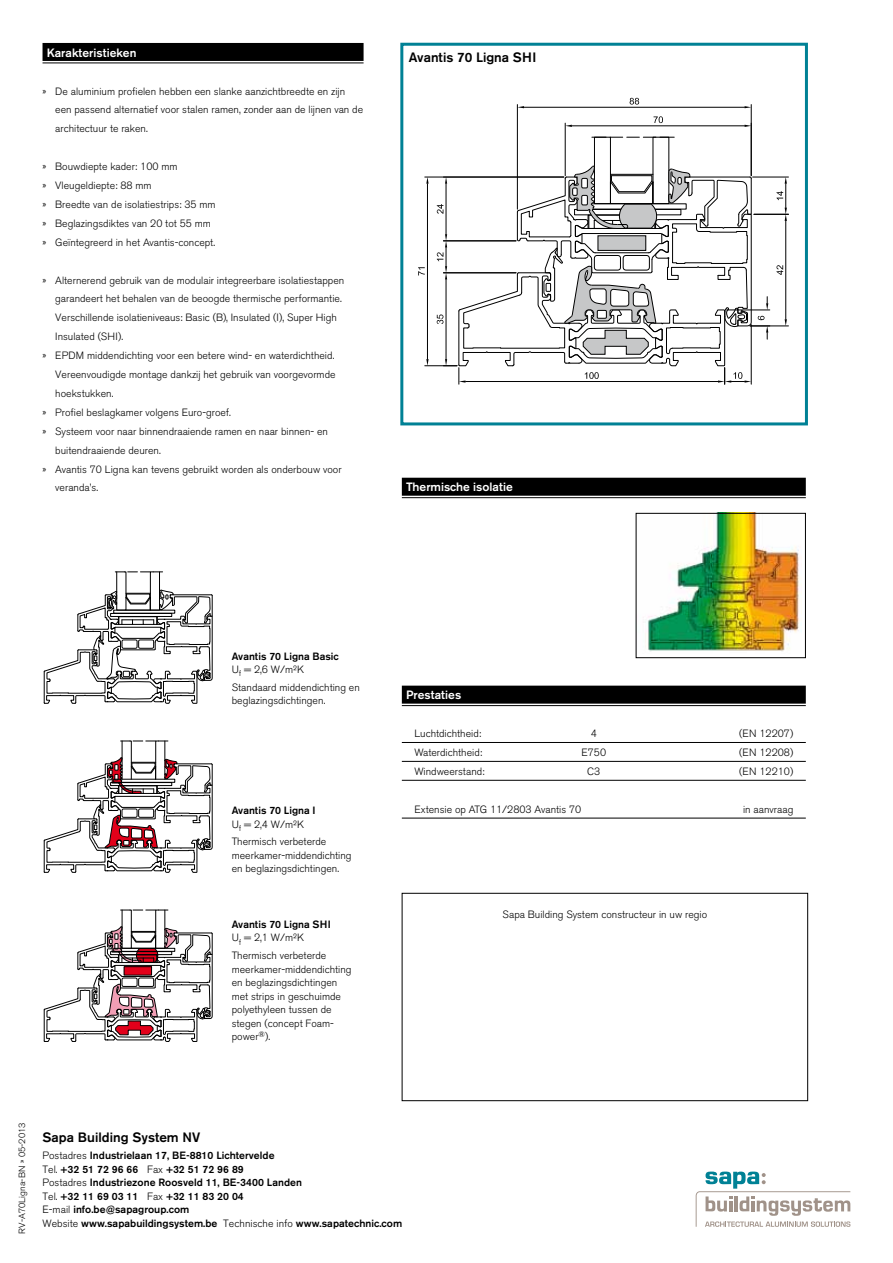
<style>
.page{position:relative;width:893px;height:1263px;background:#fff}
.page>*{position:absolute;margin:0;border:0;box-sizing:border-box;transform-origin:0 0}
.t1{font:500 13.5px "Standard Grot SL";letter-spacing:.005em;color:#000}
.t2{font:500 12px "Standard Grot SL";color:#fff}
.t3{font:300 10.5px/13.5px "Standard Grot SL";color:#000}
.t4{font:500 10.5px/13.5px "Standard Grot SL";letter-spacing:.005em;color:#000}
.t5{font:300 9px "Standard Grot SL";color:#000}
.s1{font-weight:300}
</style>
<div class="page">
<div style="left:594px;top:137px;width:17px;height:67px;border:1px solid #000"></div>
<svg style="left:592px;top:137px;width:82px;height:1px"></svg>
<hr style="left:565px;top:123px;width:1px;height:53px;background:#000">
<hr style="left:572px;top:126px;width:173px;height:1px;background:#000">
<svg style="left:565px;top:125px;width:7px;height:2px"></svg>
<svg style="left:745px;top:125px;width:6px;height:2px"></svg>
<svg style="left:653px;top:116px;width:10px;height:7px"></svg>
<hr style="left:751px;top:105px;width:1px;height:71px;background:#000">
<hr style="left:517px;top:105px;width:1px;height:104px;background:#000">
<hr style="left:524px;top:107px;width:221px;height:1px;background:#000">
<svg style="left:745px;top:106px;width:6px;height:2px"></svg>
<svg style="left:517px;top:106px;width:7px;height:2px"></svg>
<svg style="left:630px;top:98px;width:9px;height:7px"></svg>
<hr style="left:750px;top:326px;width:38px;height:1px;background:#000">
<hr style="left:785px;top:221px;width:1px;height:98px;background:#000">
<svg style="left:785px;top:319px;width:2px;height:7px"></svg>
<svg style="left:776px;top:265px;width:7px;height:10px"></svg>
<hr style="left:754px;top:214px;width:34px;height:1px;background:#000">
<hr style="left:753px;top:177px;width:35px;height:1px;background:#000">
<svg style="left:776px;top:177px;width:11px;height:44px"></svg>
<hr style="left:425px;top:177px;width:139px;height:1px;background:#000">
<hr style="left:425px;top:365px;width:32px;height:1px;background:#000">
<hr style="left:427px;top:184px;width:1px;height:175px;background:#000">
<svg style="left:426px;top:177px;width:3px;height:7px"></svg>
<svg style="left:426px;top:359px;width:3px;height:7px"></svg>
<svg style="left:418px;top:267px;width:7px;height:8px"></svg>
<svg style="left:437px;top:166px;width:333px;height:218px"></svg>
<div style="left:400px;top:43px;width:408px;height:382px;border:3px solid #008195"></div>
<svg style="left:696px;top:1171px;width:154px;height:56px"></svg>
<svg style="left:44px;top:571px;width:169px;height:133px"></svg>
<div style="left:114px;top:610px;width:61px;height:3px;border:1px solid #000"></div>
<div style="left:110px;top:613px;width:62px;height:4px;border:1px solid #000"></div>
<svg style="left:44px;top:741px;width:169px;height:132px"></svg>
<svg style="left:44px;top:910px;width:169px;height:132px"></svg>
<img style="left:645px;top:515px;width:155px;height:137px">
<div style="left:636px;top:513px;width:170px;height:145px;border:1px solid #000"></div>
<div style="left:43px;top:43px;width:321px;height:18px;background:#000"></div>
<hr style="left:43px;top:63px;width:321px;height:1px;background:#000">
<div style="left:402px;top:478px;width:404px;height:18px;background:#000"></div>
<hr style="left:402px;top:497px;width:404px;height:1px;background:#000">
<div style="left:402px;top:686px;width:404px;height:18px;background:#000"></div>
<hr style="left:402px;top:705px;width:404px;height:1px;background:#000">
<hr style="left:402px;top:742px;width:404px;height:1px;background:#000">
<hr style="left:402px;top:761px;width:404px;height:1px;background:#000">
<hr style="left:402px;top:780px;width:404px;height:1px;background:#000">
<hr style="left:402px;top:818px;width:404px;height:1px;background:#000">
<div style="left:402px;top:893px;width:406px;height:208px;border:1px solid #000"></div>
<p class="t2" style="left:47px;top:45px;width:91px">Karakteristieken</p>
<p class="t3" style="left:55px;top:82px;width:309px;line-height:18.9px;text-indent:-13px">» De aluminium profielen hebben een slanke aanzichtbreedte en zijn een passend alternatief voor stalen ramen, zonder aan de lijnen van de architectuur te raken.</p>
<p class="t3" style="left:43px;top:157px;width:175px;line-height:18.9px">» Bouwdiepte kader: 100 mm<br>» Vleugeldiepte: 88 mm<br>» Breedte van de isolatiestrips: 35 mm » Beglazingsdiktes van 20 tot 55 mm » Geïntegreerd in het Avantis-concept.</p>
<p class="t3" style="left:43px;top:273px;width:303px">» Alternerend gebruik van de modulair integreerbare isolatiestappen</p>
<p class="t3" style="left:55px;top:292px;width:288px">garandeert het behalen van de beoogde thermische performantie.</p>
<p class="t3" style="left:55px;top:311px;width:283px">Verschillende isolatieniveaus: Basic (B), Insulated (I), Super High</p>
<p class="t3" style="left:55px;top:330px;width:69px">Insulated (SHI).</p>
<p class="t3" style="left:43px;top:349px;width:294px">» EPDM middendichting voor een betere wind- en waterdichtheid.</p>
<p class="t3" style="left:55px;top:368px;width:282px">Vereenvoudigde montage dankzij het gebruik van voorgevormde</p>
<p class="t3" style="left:55px;top:387px;width:60px">hoekstukken.</p>
<p class="t3" style="left:43px;top:406px;width:190px">» Profiel beslagkamer volgens Euro-groef.</p>
<p class="t3" style="left:43px;top:425px;width:287px">» Systeem voor naar binnendraaiende ramen en naar binnen- en</p>
<p class="t3" style="left:55px;top:443px;width:107px">buitendraaiende deuren.</p>
<p class="t3" style="left:43px;top:462px;width:301px">» Avantis 70 Ligna kan tevens gebruikt worden als onderbouw voor</p>
<p class="t3" style="left:55px;top:481px;width:45px">veranda’s.</p>
<p class="t2" style="left:406px;top:480px;width:108px">Thermische isolatie</p>
<p class="t1" style="left:409px;top:49px;width:129px">Avantis 70 Ligna SHI</p>
<p class="t4" style="left:232px;top:649px;width:109px">Avantis 70 Ligna Basic<br><span class="s1">U</span><sub>f</sub> <span class="s1">= 2,6 W/m²K</span></p>
<p class="t3" style="left:232px;top:681px;width:130px">Standaard middendichting en beglazingsdichtingen.</p>
<p class="t4" style="left:232px;top:803px;width:85px">Avantis 70 Ligna I<br><span class="s1">U</span><sub>f</sub> <span class="s1">= 2,4 W/m²K</span></p>
<p class="t3" style="left:232px;top:835px;width:121px">Thermisch verbeterde meerkamer-middendichting en beglazingsdichtingen.</p>
<p class="t4" style="left:232px;top:917px;width:101px">Avantis 70 Ligna SHI<br><span class="s1">U</span><sub>f</sub> <span class="s1">= 2,1 W/m²K</span></p>
<p class="t3" style="left:232px;top:949px;width:121px">Thermisch verbeterde meerkamer-middendichting en beglazingsdichtingen met strips in geschuimde polyethyleen tussen de stegen (concept Foam&shy;power<sup>®</sup>).</p>
<p class="t2" style="left:406px;top:688px;width:57px">Prestaties</p>
<p class="t3" style="left:415px;top:727px;width:68px">Luchtdichtheid:</p>
<p class="t3" style="left:591px;top:727px;width:8px">4</p>
<p class="t3" style="left:739px;top:727px;width:56px">(EN 12207)</p>
<p class="t3" style="left:415px;top:746px;width:69px">Waterdichtheid:</p>
<p class="t3" style="left:581px;top:746px;width:26px">E750</p>
<p class="t3" style="left:739px;top:746px;width:56px">(EN 12208)</p>
<p class="t3" style="left:415px;top:765px;width:72px">Windweerstand:</p>
<p class="t3" style="left:587px;top:765px;width:15px">C3</p>
<p class="t3" style="left:739px;top:765px;width:56px">(EN 12210)</p>
<p class="t3" style="left:415px;top:803px;width:168px">Extensie op ATG 11/2803 Avantis 70</p>
<p class="t3" style="left:743px;top:803px;width:52px">in aanvraag</p>
<p class="t3" style="left:503px;top:908px;width:206px">Sapa Building System constructeur in uw regio</p>
<p class="t5" style="left:17px;top:1234px;width:113px;rotate:-90deg">RV-A70Ligna-BN » 05-2013</p>
<p class="t1" style="left:43px;top:1128px;width:159px">Sapa Building System NV</p>
<p class="t4" style="left:43px;top:1149px;width:361px"><span class="s1">Postadres</span> Industrielaan 17, BE-8810 Lichtervelde<br><span class="s1">Tel.</span> +32 51 72 96 66 <span class="s1">Fax</span> +32 51 72 96 89<br><span class="s1">Postadres</span> Industriezone Roosveld 11, BE-3400 Landen<br><span class="s1">Tel.</span> +32 11 69 03 11 <span class="s1">Fax</span> +32 11 83 20 04<br><span class="s1">E-mail</span> info.be@sapagroup.com<br><span class="s1">Website</span> www.sapabuildingsystem.be <span class="s1">Technische info</span> www.sapatechnic.com</p>
</div>
